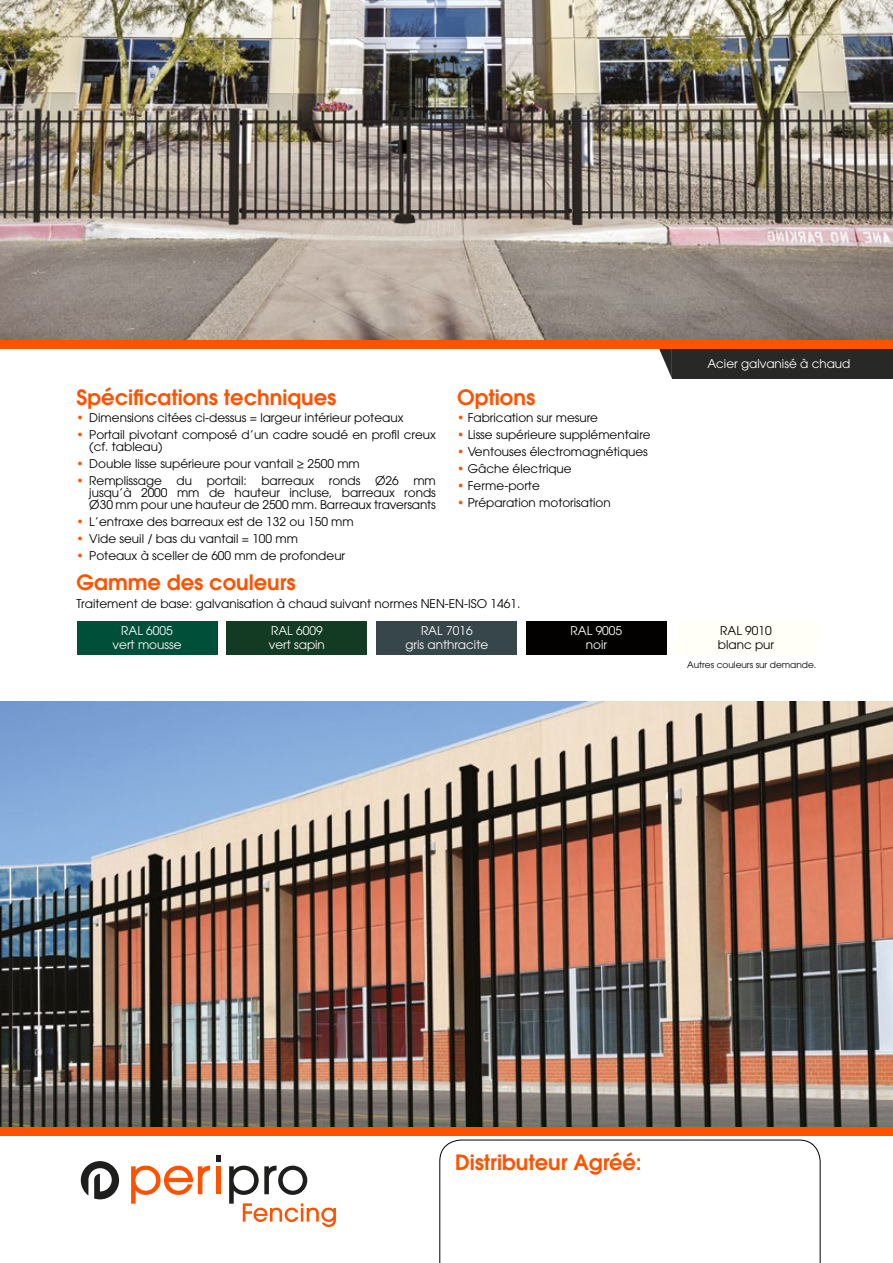
<style>
.page{position:relative;width:893px;height:1263px;background:#fff}
.page>*{position:absolute;margin:0;border:0;box-sizing:border-box;transform-origin:0 0}
.t1{font:600 21px "ITC Avant Garde Pro";color:#ff5200}
.t2{font:12px/12px "ITC Avant Garde Pro";color:#000}
.t3{font:12px/13.5px "ITC Avant Garde Pro";color:#fff;text-align:center}
.t4{font:9px "ITC Avant Garde Pro";color:#000}
.s1{color:#ff5200}
</style>
<div class="page">
<div style="left:672px;top:349px;width:221px;height:29px;background:#282827"></div>
<svg style="left:659px;top:349px;width:13px;height:29px"></svg>
<svg style="left:131px;top:1165px;width:79px;height:39px"></svg>
<hr style="left:216px;top:1166px;width:4px;height:28px;background:#ff5200">
<svg style="left:216px;top:1155px;width:4px;height:6px"></svg>
<svg style="left:81px;top:1161px;width:38px;height:38px"></svg>
<svg style="left:229px;top:1165px;width:107px;height:62px"></svg>
<svg style="left:439px;top:1140px;width:381px;height:123px"></svg>
<img style="left:0;top:0;width:893px;height:340px">
<div style="left:0;top:340px;width:893px;height:9px;background:#ff5200"></div>
<div style="left:0;top:1127px;width:893px;height:8px;background:#ff5200"></div>
<img style="left:0;top:702px;width:893px;height:425px">
<div style="left:77px;top:621px;width:140px;height:33px;background:#004f38"></div>
<div style="left:227px;top:621px;width:140px;height:33px;background:#133a22"></div>
<div style="left:376px;top:621px;width:141px;height:33px;background:#37464a"></div>
<div style="left:526px;top:621px;width:141px;height:33px;background:#020100"></div>
<div style="left:676px;top:621px;width:140px;height:33px;background:#fffef7"></div>
<h1 class="t1" style="left:77px;top:383px;width:261px">Spécifications techniques</h1>
<p class="t2" style="left:77px;top:411px;width:328px"><span class="s1">•</span> Dimensions citées ci-dessus = largeur intérieur poteaux</p>
<p class="t2" style="left:89px;top:428px;width:348px;text-indent:-13px"><span class="s1">•</span> Portail pivotant composé d’un cadre soudé en profil creux (cf. tableau)</p>
<p class="t2" style="left:77px;top:457px;width:285px"><span class="s1">•</span> Double lisse supérieure pour vantail ≥ 2500 mm</p>
<p class="t2" style="left:89px;top:475px;width:348px;text-align:justify;text-indent:-13px"><span class="s1">•</span> Remplissage du portail: barreaux ronds Ø26 mm jusqu’à 2000 mm de hauteur incluse, barreaux ronds Ø30 mm pour une hauteur de 2500 mm. Barreaux traversants</p>
<p class="t2" style="left:77px;top:516px;width:279px"><span class="s1">•</span> L’entraxe des barreaux est de 132 ou 150 mm</p>
<p class="t2" style="left:77px;top:533px;width:223px"><span class="s1">•</span> Vide seuil / bas du vantail = 100 mm</p>
<p class="t2" style="left:77px;top:550px;width:270px"><span class="s1">•</span> Poteaux à sceller de 600 mm de profondeur</p>
<h1 class="t1" style="left:77px;top:568px;width:221px">Gamme des couleurs</h1>
<h1 class="t1" style="left:457px;top:383px;width:80px">Options</h1>
<p class="t2" style="left:457px;top:411px;width:142px"><span class="s1">•</span> Fabrication sur mesure</p>
<p class="t2" style="left:457px;top:428px;width:195px"><span class="s1">•</span> Lisse supérieure supplémentaire</p>
<p class="t2" style="left:457px;top:445px;width:192px"><span class="s1">•</span> Ventouses électromagnétiques</p>
<p class="t2" style="left:457px;top:463px;width:116px"><span class="s1">•</span> Gâche électrique</p>
<p class="t2" style="left:457px;top:480px;width:84px"><span class="s1">•</span> Ferme-porte</p>
<p class="t2" style="left:457px;top:497px;width:155px"><span class="s1">•</span> Préparation motorisation</p>
<p class="t2" style="left:77px;top:598px;width:445px">Traitement de base: galvanisation à chaud suivant normes NEN-EN-ISO 1461.</p>
<p class="t3" style="left:707px;top:357px;width:145px">Acier galvanisé à chaud</p>
<p class="t3" style="left:113px;top:624px;width:70px">RAL 6005 vert mousse</p>
<p class="t3" style="left:269px;top:624px;width:58px;text-align:left">RAL 6009 vert sapin</p>
<p class="t3" style="left:405px;top:624px;width:84px">RAL 7016<br>gris anthracite</p>
<p class="t3" style="left:571px;top:624px;width:53px">RAL 9005 noir</p>
<p class="t2" style="left:718px;top:624px;width:58px;line-height:13.5px">RAL 9010 blanc pur</p>
<p class="t4" style="left:687px;top:659px;width:131px">Autres couleurs sur demande.</p>
<h1 class="t1" style="left:455px;top:1148px;width:188px">Distributeur Agréé:</h1>
</div>
